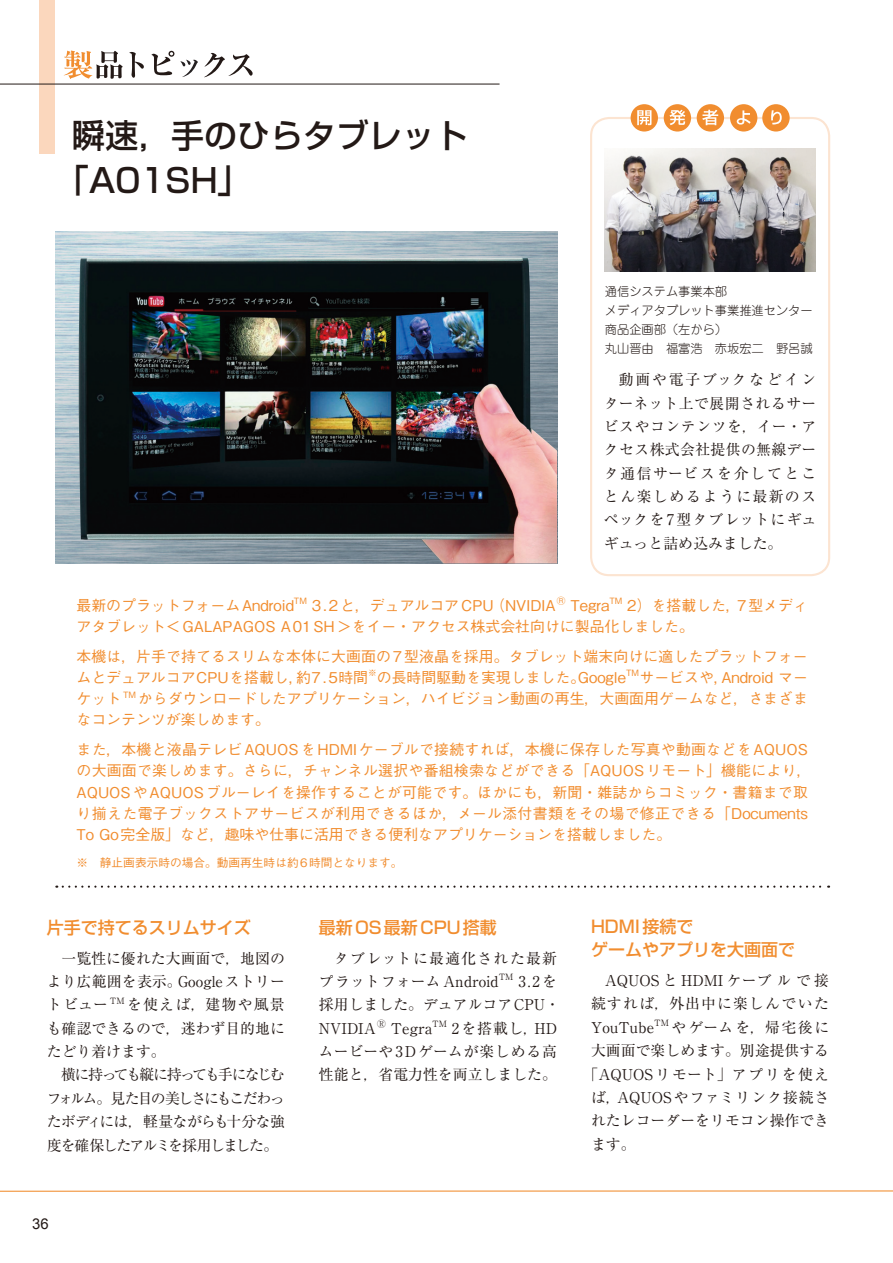
<style>
.page{position:relative;width:893px;height:1263px;background:#fff}
.page>*{position:absolute;margin:0;border:0;box-sizing:border-box;transform-origin:0 0}
.t1{font:500 33px/44.7px "Shin Go Pro";color:#231916}
.t2{font:500 16.95px/23.4px "Shin Go Pro";color:#f18d2f}
.t3{font:500 14.85px/21.3px "Gothic BBB Pro";color:#f18d2f}
.t4{font:14.85px/23.4px "Ryumin Pro";color:#231916}
.t5{font:14.85px "Ryumin Pro";letter-spacing:.045em;color:#231916}
.t6{font:14.85px "Ryumin Pro";letter-spacing:.05em;color:#231916}
.t7{font:14.85px "Ryumin Pro";letter-spacing:.085em;color:#231916}
.t8{font:14.85px "Arial";color:#231916}
.t9{font:300 12.15px/19.2px "Jun 101 Pro";color:#231916}
.t10{font:500 11.7px "Gothic BBB Pro";color:#f18d2f}
</style>
<div class="page">
<svg style="left:0;top:1190px;width:893px;height:2px"></svg>
<svg style="left:64px;top:51px;width:59px;height:28px"></svg>
<svg style="left:129px;top:52px;width:15px;height:26px"></svg>
<svg style="left:151px;top:51px;width:23px;height:24px"></svg>
<svg style="left:180px;top:60px;width:18px;height:17px"></svg>
<svg style="left:204px;top:53px;width:49px;height:24px"></svg>
<div style="left:40px;top:0;width:15px;height:153px;background:#fbd7bd"></div>
<hr style="left:0;top:84px;width:500px;height:1px;background:#231916">
<div style="left:590px;top:117px;width:240px;height:459px;border:2px solid #fce4d1;border-radius:18px"></div>
<div style="left:631px;top:104px;width:27px;height:28px;background:#f18d2f;border-radius:50%"></div>
<div style="left:664px;top:104px;width:27px;height:28px;background:#f18d2f;border-radius:50%"></div>
<div style="left:697px;top:104px;width:27px;height:28px;background:#f18d2f;border-radius:50%"></div>
<div style="left:730px;top:104px;width:27px;height:28px;background:#f18d2f;border-radius:50%"></div>
<div style="left:762px;top:104px;width:28px;height:28px;background:#f18d2f;border-radius:50%"></div>
<svg style="left:637px;top:110px;width:14px;height:15px"></svg>
<svg style="left:669px;top:110px;width:16px;height:15px"></svg>
<svg style="left:702px;top:110px;width:16px;height:15px"></svg>
<svg style="left:737px;top:110px;width:14px;height:15px"></svg>
<svg style="left:771px;top:110px;width:11px;height:15px"></svg>
<svg style="left:63px;top:885px;width:766px;height:3px"></svg>
<img style="left:77px;top:258px;width:480px;height:305px">
<img style="left:605px;top:148px;width:210px;height:124px">
<h1 class="t1" style="left:56px;top:109px;width:413px;text-indent:16px">瞬速，手のひらタブレット「A01SH」</h1>
<p class="t9" style="left:605px;top:280px;width:209px">通信システム事業本部<br>メディアタブレット事業推進センター商品企画部（左から）<br>丸山晋由　福富浩　赤坂宏二　野呂誠</p>
<p class="t4" style="left:604px;top:367px;width:214px;text-align:justify;text-indent:15px">動画や電子ブックなどインターネット上で展開されるサービスやコンテンツを，イー・アクセス株式会社提供の無線データ通信サービスを介してとことん楽しめるように最新のスペックを7型タブレットにギュギュっと詰め込みました。</p>
<p class="t3" style="left:77px;top:592px;width:733px">最新のプラットフォームAndroid<sup>TM</sup> 3.2と，デュアルコアCPU（NVIDIA<sup>Ⓡ</sup> Tegra<sup>TM</sup> 2）を搭載した，7型メディアタブレット＜GALAPAGOS A01SH＞をイー・アクセス株式会社向けに製品化しました。</p>
<p class="t3" style="left:77px;top:643px;width:733px;text-align:justify">本機は，片手で持てるスリムな本体に大画面の7型液晶を採用。タブレット端末向けに適したプラットフォームとデュアルコアCPUを搭載し，約7.5時間<sup>※</sup>の長時間駆動を実現しました。Google<sup>TM</sup>サービスや，Android マーケット <sup>TM</sup> からダウンロードしたアプリケーション，ハイビジョン動画の再生，大画面用ゲームなど，さまざまなコンテンツが楽しめます。</p>
<p class="t3" style="left:77px;top:737px;width:737px">また，本機と液晶テレビAQUOSをHDMIケーブルで接続すれば，本機に保存した写真や動画などをAQUOSの大画面で楽しめます。さらに，チャンネル選択や番組検索などができる「AQUOSリモート」機能により，AQUOSやAQUOSブルーレイを操作することが可能です。ほかにも，新聞・雑誌からコミック・書籍まで取り揃えた電子ブックストアサービスが利用できるほか，メール添付書類をその場で修正できる「Documents To Go完全版」など，趣味や仕事に活用できる便利なアプリケーションを搭載しました。</p>
<p class="t10" style="left:77px;top:853px;width:327px">※　静止画表示時の場合。動画再生時は約6時間となります。</p>
<p class="t2" style="left:47px;top:913px;width:206px">片手で持てるスリムサイズ</p>
<p class="t4" style="left:47px;top:945px;width:240px">　一覧性に優れた大画面で，地図のより広範囲を表示。Googleストリートビュー<sup>TM</sup> を使えば，建物や風景も確認できるので，迷わず目的地にたどり着けます。<br>　横に持っても縦に持っても手になじむフォルム。見た目の美しさにもこだわったボディには，軽量ながらも十分な強度を確保したアルミを採用しました。</p>
<p class="t8" style="left:32px;top:1214px;width:18px">36</p>
<p class="t2" style="left:319px;top:913px;width:179px">最新OS最新CPU搭載</p>
<p class="t4" style="left:319px;top:945px;width:243px;text-indent:15px">タブレットに最適化された最新プラットフォーム Android<sup>TM</sup> 3.2 を採用しました。デュアルコアCPU・<br>NVIDIA<sup>Ⓡ</sup> Tegra<sup>TM</sup> 2を搭載し，HDムービーや3Dゲームが楽しめる高性能と，省電力性を両立しました。</p>
<p class="t2" style="left:591px;top:912px;width:206px">HDMI接続で<br>ゲームやアプリを大画面で</p>
<p class="t4" style="left:605px;top:968px;width:226px">AQUOS と HDMI ケーブルで接</p>
<p class="t7" style="left:591px;top:992px;width:240px">続すれば，外出中に楽しんでいた</p>
<p class="t4" style="left:591px;top:1014px;width:240px">YouTube<sup>TM</sup> やゲームを，帰宅後に</p>
<p class="t4" style="left:591px;top:1038px;width:240px">大画面で楽しめます。別途提供する</p>
<p class="t5" style="left:584px;top:1062px;width:247px">「AQUOS リモート」アプリを使え</p>
<p class="t6" style="left:591px;top:1086px;width:240px">ば，AQUOSやファミリンク接続さ</p>
<p class="t4" style="left:591px;top:1108px;width:240px">れたレコーダーをリモコン操作でき</p>
<p class="t4" style="left:591px;top:1131px;width:46px">ます。</p>
</div>
